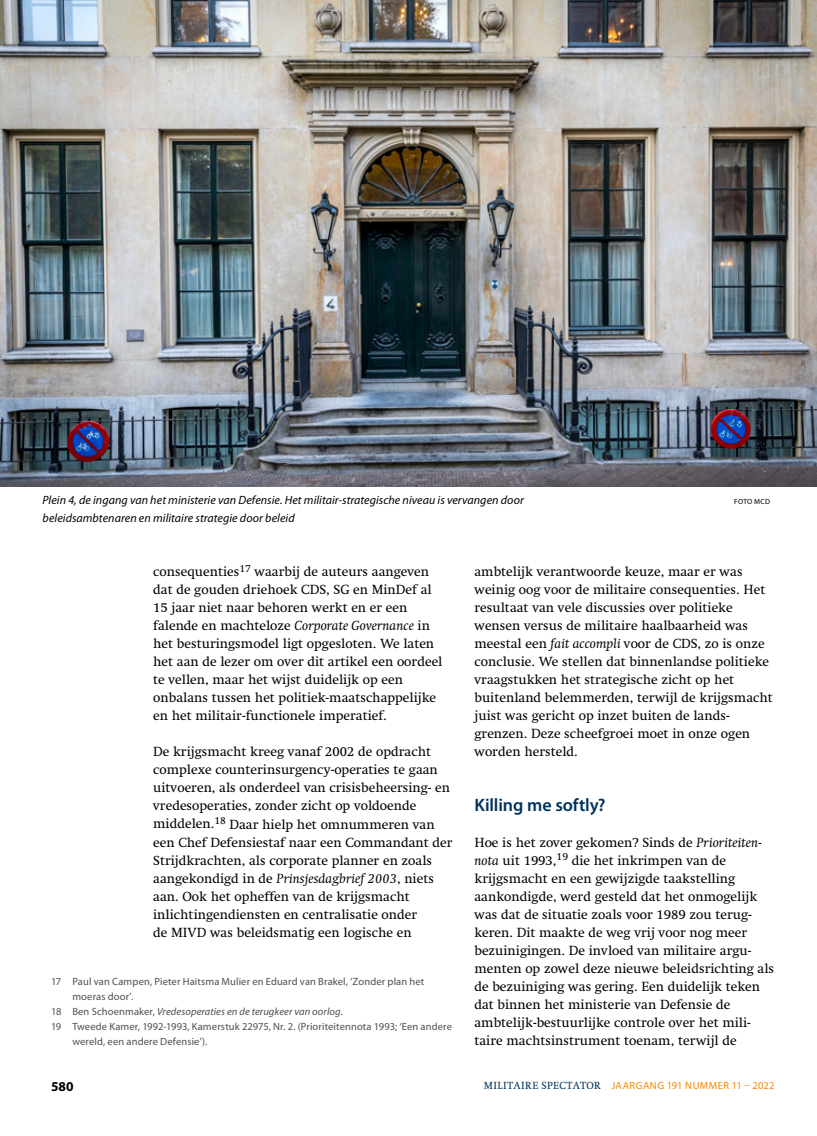
<style>
.page{position:relative;width:817px;height:1136px;background:#fff}
.page>*{position:absolute;margin:0;border:0;box-sizing:border-box;transform-origin:0 0}
.t1{font:600 18px "Myriad Pro";color:#00325c}
.t2{font:13.5px/18px "Swift LT Std";color:#000}
.t3{font:700 13.5px "Myriad Pro";color:#000}
.t4{font:italic 12px "Myriad Pro";letter-spacing:.005em;color:#000}
.t5{font:10.5px "Myriad Pro";letter-spacing:.015em;color:#4d4f4e}
.t6{font:italic 10.5px "Myriad Pro";letter-spacing:.01em;color:#4d4f4e}
.t7{font:10.5px "Myriad Pro";letter-spacing:.045em;color:#f58900}
.t8{font:7.5px "Myriad Pro";letter-spacing:.03em;color:#000}
.s1{font-style:italic}
.s2{font-style:normal}
.s3{font-family:"Swift LT Std";color:#00325c}
</style>
<div class="page">
<img style="left:0;top:0;width:816px;height:486px">
<p class="t4" style="left:43px;top:493px;width:482px">Plein 4, de ingang van het ministerie van Defensie. Het militair-strategische niveau is vervangen door</p>
<p class="t8" style="left:734px;top:497px;width:37px">FOTO MCD</p>
<p class="t4" style="left:43px;top:511px;width:253px">beleidsambtenaren en militaire strategie door beleid</p>
<p class="t2" style="left:153px;top:563px;width:291px">consequenties<sup>17</sup> waarbij de auteurs aangeven dat de gouden driehoek CDS, SG en MinDef al 15 jaar niet naar behoren werkt en er een falende en machteloze <span class="s1">Corporate Governance</span> in het besturingsmodel ligt opgesloten. We laten het aan de lezer om over dit artikel een oordeel te vellen, maar het wijst duidelijk op een onbalans tussen het politiek-maatschappelijke en het militair-functionele imperatief.</p>
<p class="t2" style="left:153px;top:743px;width:301px">De krijgsmacht kreeg vanaf 2002 de opdracht complexe counterinsurgency-operaties te gaan uitvoeren, als onderdeel van crisisbeheersing- en vredesoperaties, zonder zicht op voldoende middelen.<sup>18</sup> Daar hielp het omnummeren van een Chef Defensiestaf naar een Commandant der Strijdkrachten, als corporate planner en zoals aangekondigd in de <span class="s1">Prinsjesdagbrief 2003</span>, niets aan. Ook het opheffen van de krijgsmacht inlichtingendiensten en centralisatie onder<br>de MIVD was beleidsmatig een logische en</p>
<p class="t5" style="left:51px;top:974px;width:375px">17 Paul van Campen, Pieter Haitsma Mulier en Eduard van Brakel, ‘Zonder plan het</p>
<p class="t5" style="left:72px;top:989px;width:62px">moeras door’.</p>
<p class="t6" style="left:51px;top:1004px;width:293px"><span class="s2">18 Ben Schoenmaker,</span> Vredesoperaties en de terugkeer van oorlog<span class="s2">.</span></p>
<p class="t5" style="left:51px;top:1019px;width:402px">19 Tweede Kamer, 1992-1993, Kamerstuk 22975, Nr. 2. (Prioriteitennota 1993; ‘Een andere</p>
<p class="t5" style="left:72px;top:1034px;width:136px">wereld, een andere Defensie’).</p>
<p class="t2" style="left:474px;top:563px;width:300px">ambtelijk verantwoorde keuze, maar er was weinig oog voor de militaire consequenties. Het resultaat van vele discussies over politieke wensen versus de militaire haalbaarheid was meestal een <span class="s1">fait accompli</span> voor de CDS, zo is onze conclusie. We stellen dat binnenlandse politieke vraagstukken het strategische zicht op het buitenland belemmerden, terwijl de krijgsmacht juist was gericht op inzet buiten de lands&shy;grenzen. Deze scheefgroei moet in onze ogen worden hersteld.</p>
<h1 class="t1" style="left:474px;top:793px;width:132px">KILLING ME SOFTLY?</h1>
<p class="t2" style="left:474px;top:833px;width:301px">Hoe is het zover gekomen? Sinds de <span class="s1">Prioriteiten&shy;nota</span> uit 1993,<sup>19</sup> die het inkrimpen van de krijgsmacht en een gewijzigde taakstelling aankondigde, werd gesteld dat het onmogelijk was dat de situatie zoals voor 1989 zou terug&shy;keren. Dit maakte de weg vrij voor nog meer bezuinigingen. De invloed van militaire argu&shy;menten op zowel deze nieuwe beleidsrichting als de bezuiniging was gering. Een duidelijk teken dat binnen het ministerie van Defensie de ambtelijk-bestuurlijke controle over het mili&shy;taire machtsinstrument toenam, terwijl de</p>
<p class="t3" style="left:51px;top:1077px;width:24px">580</p>
<p class="t7" style="left:484px;top:1078px;width:292px"><span class="s3">MILITAIRE SPECTATOR</span> JAARGANG 191 NUMMER 11 – 2022</p>
</div>
